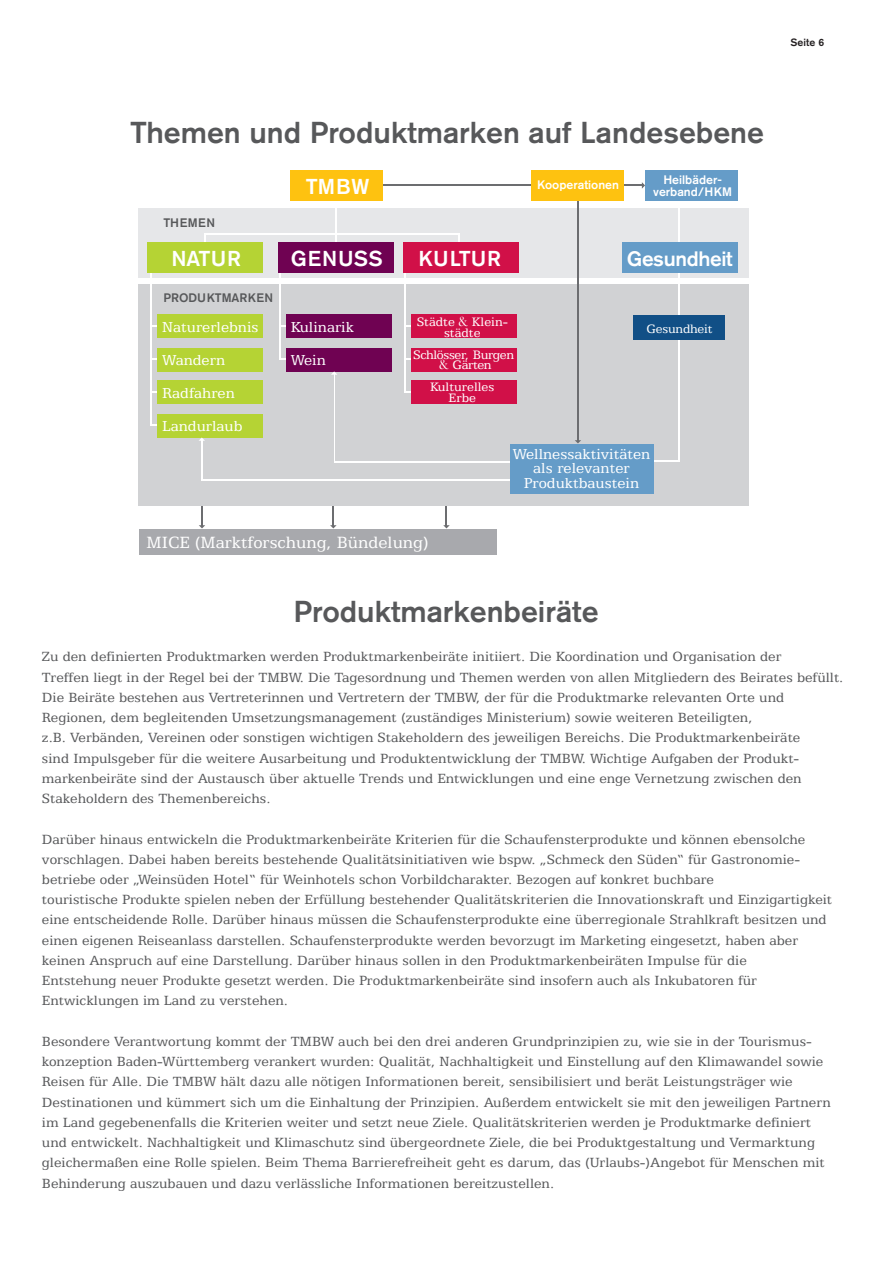
<style>
.page{position:relative;width:893px;height:1263px;background:#fff}
.page>*{position:absolute;margin:0;border:0;box-sizing:border-box;transform-origin:0 0}
.t1{font:500 30px "Akzidenz Grotesk Pro";color:#57585a}
.t2{font:500 21.45px "Akzidenz Grotesk Pro";letter-spacing:.02em;color:#fff}
.t3{font:500 20.7px "Akzidenz Grotesk Pro";letter-spacing:-.015em;color:#fff}
.t4{font:18.3px "Egyptian 505 BT";color:#fff}
.t5{font:16.2px/33.2px "Egyptian 505 BT";color:#fff}
.t6{font:15px/20.2px "Egyptian 505 BT";color:#57585a}
.t7{font:13.8px/11.1px "Egyptian 505 BT";color:#fff;text-align:center}
.t8{font:13.8px/10.8px "Egyptian 505 BT";letter-spacing:-.03em;color:#fff;text-align:center}
.t9{font:13.65px "Egyptian 505 BT";letter-spacing:-.015em;color:#fff}
.t10{font:500 12.3px/12.3px "Akzidenz Grotesk Pro";color:#fff;text-align:center}
.t11{font:500 12.3px "Akzidenz Grotesk Pro";color:#57585a}
.t12{font:500 12.3px "Akzidenz Grotesk Pro";letter-spacing:.02em;color:#57585a}
.t13{font:500 10.5px "Akzidenz Grotesk Pro";color:#231f20}
.s1{font-family:"Bask Old Face"}
</style>
<div class="page">
<hr style="left:348px;top:185px;width:295px;height:1px;background:#6c6d70">
<svg style="left:443px;top:506px;width:7px;height:22px"></svg>
<svg style="left:330px;top:506px;width:7px;height:22px"></svg>
<hr style="left:201px;top:498px;width:2px;height:28px;background:#6c6d70">
<div style="left:139px;top:208px;width:610px;height:70px;background:#e6e7e9"></div>
<div style="left:139px;top:284px;width:610px;height:222px;background:#d1d2d4"></div>
<hr style="left:678px;top:208px;width:2px;height:254px;background:#fff">
<div style="left:139px;top:529px;width:358px;height:25px;background:#a8a9ad"></div>
<hr style="left:151px;top:268px;width:1px;height:157px;background:#fff">
<div style="left:147px;top:242px;width:116px;height:30px;background:#b5d334"></div>
<div style="left:157px;top:314px;width:106px;height:24px;background:#b5d334"></div>
<div style="left:157px;top:348px;width:106px;height:23px;background:#b5d334"></div>
<hr style="left:279px;top:268px;width:2px;height:92px;background:#fff">
<div style="left:157px;top:380px;width:106px;height:24px;background:#b5d334"></div>
<div style="left:157px;top:414px;width:106px;height:23px;background:#b5d334"></div>
<hr style="left:335px;top:185px;width:2px;height:81px;background:#fff">
<div style="left:278px;top:242px;width:115px;height:30px;background:#6f0252"></div>
<hr style="left:404px;top:268px;width:2px;height:124px;background:#fff">
<div style="left:403px;top:242px;width:115px;height:30px;background:#d11048"></div>
<div style="left:286px;top:314px;width:106px;height:24px;background:#6f0252"></div>
<div style="left:286px;top:348px;width:106px;height:23px;background:#6f0252"></div>
<div style="left:411px;top:314px;width:106px;height:24px;background:#d11048"></div>
<div style="left:411px;top:348px;width:106px;height:23px;background:#d11048"></div>
<div style="left:411px;top:380px;width:106px;height:24px;background:#d11048"></div>
<div style="left:290px;top:170px;width:93px;height:31px;background:#fec210"></div>
<hr style="left:205px;top:233px;width:254px;height:1px;background:#fff">
<div style="left:645px;top:170px;width:93px;height:31px;background:#659cc8"></div>
<hr style="left:577px;top:198px;width:2px;height:243px;background:#6c6d70">
<div style="left:531px;top:170px;width:93px;height:31px;background:#fec210"></div>
<div style="left:622px;top:242px;width:115px;height:30px;background:#659cc8"></div>
<hr style="left:202px;top:479px;width:326px;height:1px;background:#fff">
<hr style="left:201px;top:439px;width:1px;height:41px;background:#fff">
<hr style="left:334px;top:461px;width:194px;height:1px;background:#fff">
<hr style="left:334px;top:375px;width:1px;height:87px;background:#fff">
<hr style="left:626px;top:460px;width:53px;height:2px;background:#fff">
<div style="left:510px;top:444px;width:143px;height:50px;background:#659cc8"></div>
<svg style="left:199px;top:437px;width:6px;height:4px"></svg>
<svg style="left:331px;top:371px;width:6px;height:4px"></svg>
<svg style="left:199px;top:525px;width:6px;height:3px"></svg>
<svg style="left:575px;top:440px;width:6px;height:3px"></svg>
<svg style="left:642px;top:182px;width:3px;height:7px"></svg>
<div style="left:633px;top:315px;width:92px;height:24px;background:#114f86"></div>
<p class="t13" style="left:791px;top:38px;width:35px">Seite 6</p>
<h1 class="t1" style="left:130px;top:121px;width:635px">Themen und Produktmarken auf Landesebene</h1>
<p class="t12" style="left:163px;top:218px;width:53px">THEMEN</p>
<h2 class="t2" style="left:306px;top:178px;width:65px">TMBW</h2>
<p class="t10" style="left:537px;top:180px;width:83px">Kooperationen</p>
<p class="t10" style="left:653px;top:174px;width:80px">Heilbäder&shy;verband/HKM</p>
<h2 class="t2" style="left:171px;top:250px;width:71px">NATUR</h2>
<h2 class="t2" style="left:291px;top:250px;width:93px">GENUSS</h2>
<h2 class="t2" style="left:418px;top:250px;width:84px">KULTUR</h2>
<p class="t11" style="left:163px;top:293px;width:111px">PRODUKTMARKEN</p>
<p class="t5" style="left:162px;top:311px;width:98px">Naturerlebnis<br>Wandern<br>Radfahren<br>Landurlaub</p>
<p class="t5" style="left:291px;top:311px;width:65px">Kulinarik<br>Wein</p>
<p class="t7" style="left:417px;top:317px;width:93px">Städte <span class="s1">&amp;</span> Klein&shy;städte</p>
<p class="t8" style="left:413px;top:350px;width:102px">Schlösser, Burgen <span class="s1">&amp;</span> Gärten</p>
<p class="t7" style="left:430px;top:382px;width:66px">Kulturelles<br>Erbe</p>
<h3 class="t3" style="left:627px;top:251px;width:107px">Gesundheit</h3>
<p class="t9" style="left:647px;top:322px;width:67px">Gesundheit</p>
<p class="t4" style="left:147px;top:535px;width:284px">MICE (Marktforschung, Bündelung)</p>
<p class="t5" style="left:513px;top:447px;width:139px;line-height:14.5px;text-align:center">Wellnessaktivitäten als relevanter<br>Produktbaustein</p>
<h1 class="t1" style="left:294px;top:600px;width:306px">Produktmarkenbeiräte</h1>
<p class="t6" style="left:42px;top:647px;width:803px">Zu den definierten Produktmarken werden Produktmarkenbeiräte initiiert. Die Koordination und Organisation der<br>Treffen liegt in der Regel bei der TMBW. Die Tagesordnung und Themen werden von allen Mitgliedern des Beirates befüllt.<br>Die Beiräte bestehen aus Vertreterinnen und Vertretern der TMBW, der für die Produktmarke relevanten Orte und Regionen, dem begleitenden Umsetzungsmanagement (zuständiges Ministerium) sowie weiteren Beteiligten,<br>z.B. Verbänden, Vereinen oder sonstigen wichtigen Stakeholdern des jeweiligen Bereichs. Die Produktmarkenbeiräte<br>sind Impulsgeber für die weitere Ausarbeitung und Produktentwicklung der TMBW. Wichtige Aufgaben der Produkt&shy;markenbeiräte sind der Austausch über aktuelle Trends und Entwicklungen und eine enge Vernetzung zwischen den Stakeholdern des Themenbereichs.</p>
<p class="t6" style="left:42px;top:829px;width:792px">Darüber hinaus entwickeln die Produktmarkenbeiräte Kriterien für die Schaufensterprodukte und können ebensolche vorschlagen. Dabei haben bereits bestehende Qualitätsinitiativen wie bspw. „Schmeck den Süden“ für Gastronomie&shy;betriebe oder „Weinsüden Hotel“ für Weinhotels schon Vorbildcharakter. Bezogen auf konkret buchbare<br>touristische Produkte spielen neben der Erfüllung bestehender Qualitätskriterien die Innovationskraft und Einzigartigkeit eine entscheidende Rolle. Darüber hinaus müssen die Schaufensterprodukte eine überregionale Strahlkraft besitzen und einen eigenen Reiseanlass darstellen. Schaufensterprodukte werden bevorzugt im Marketing eingesetzt, haben aber keinen Anspruch auf eine Darstellung. Darüber hinaus sollen in den Produktmarkenbeiräten Impulse für die<br>Entstehung neuer Produkte gesetzt werden. Die Produktmarkenbeiräte sind insofern auch als Inkubatoren für Entwicklungen im Land zu verstehen.</p>
<p class="t6" style="left:42px;top:1032px;width:790px">Besondere Verantwortung kommt der TMBW auch bei den drei anderen Grundprinzipien zu, wie sie in der Tourismus&shy;konzeption Baden-Württemberg verankert wurden: Qualität, Nachhaltigkeit und Einstellung auf den Klimawandel sowie Reisen für Alle. Die TMBW hält dazu alle nötigen Informationen bereit, sensibilisiert und berät Leistungsträger wie Destinationen und kümmert sich um die Einhaltung der Prinzipien. Außerdem entwickelt sie mit den jeweiligen Partnern im Land gegebenenfalls die Kriterien weiter und setzt neue Ziele. Qualitätskriterien werden je Produktmarke definiert und entwickelt. Nachhaltigkeit und Klimaschutz sind übergeordnete Ziele, die bei Produktgestaltung und Vermarktung gleichermaßen eine Rolle spielen. Beim Thema Barrierefreiheit geht es darum, das (Urlaubs-)Angebot für Menschen mit Behinderung auszubauen und dazu verlässliche Informationen bereitzustellen.</p>
</div>
